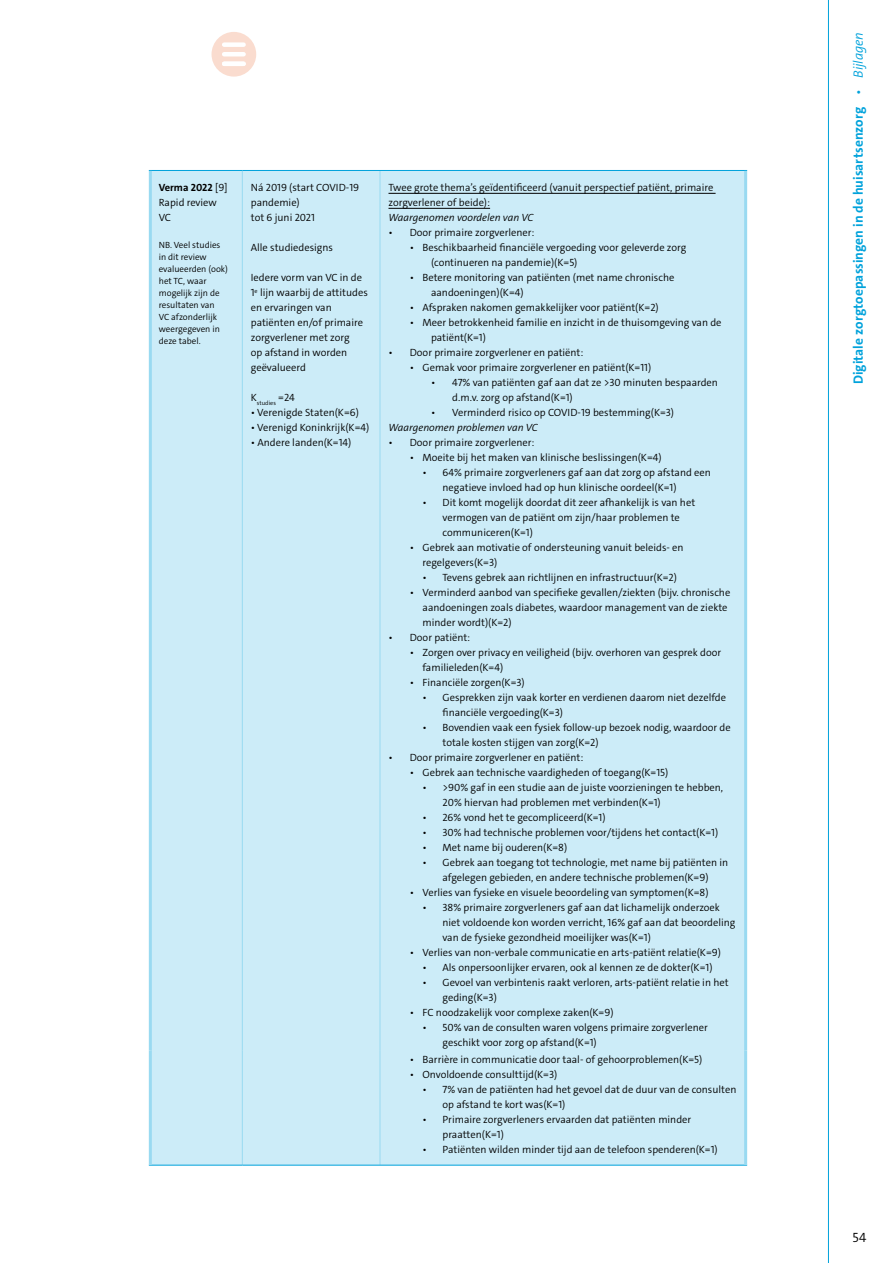
<style>
.page{position:relative;width:893px;height:1263px;background:#fff}
.page>*{position:absolute;margin:0;border:0;box-sizing:border-box;transform-origin:0 0}
.t1{font:700 13.5px "The Sans E4 s";color:#00a2db}
.t2{font:300 13.5px "The Sans E4 s";color:#000}
.t3{font:300 10.5px/15px "The Sans E4 s";color:#000}
.t4{font:italic 300 10.5px "The Sans E4 s";color:#000}
.t5{font:300 9px/12px "The Sans E4 s";color:#000}
.t6{font:300 6.15px "The Sans E4 s";color:#000}
.s1{font-weight:700}
.s2{font-weight:300}
.s3{font-weight:300;font-style:italic}
</style>
<div class="page">
<hr style="left:828px;top:0;width:1px;height:1263px;background:#00a2db">
<div style="left:212px;top:32px;width:44px;height:45px;background:#fadccf;border-radius:50%"></div>
<div style="left:224px;top:42px;width:20px;height:5px;background:#fff"></div>
<hr style="left:224px;top:52px;width:20px;height:4px;background:#fff">
<hr style="left:224px;top:62px;width:20px;height:4px;background:#fff">
<div style="left:152px;top:171px;width:592px;height:994px;background:#ccecf8"></div>
<hr style="left:242px;top:171px;width:1px;height:879px;background:#99daf1">
<hr style="left:380px;top:171px;width:1px;height:879px;background:#99daf1">
<hr style="left:242px;top:1050px;width:1px;height:115px;background:#99daf1">
<hr style="left:380px;top:1050px;width:1px;height:115px;background:#99daf1">
<hr style="left:149px;top:170px;width:93px;height:1px;background:#00a2db">
<hr style="left:242px;top:170px;width:138px;height:1px;background:#00a2db">
<hr style="left:380px;top:170px;width:367px;height:1px;background:#00a2db">
<hr style="left:149px;top:1165px;width:93px;height:1px;background:#00a2db">
<hr style="left:242px;top:1165px;width:138px;height:1px;background:#00a2db">
<hr style="left:380px;top:1165px;width:367px;height:1px;background:#00a2db">
<hr style="left:149px;top:171px;width:3px;height:879px;background:#99daf1">
<hr style="left:744px;top:171px;width:3px;height:879px;background:#99daf1">
<hr style="left:149px;top:1050px;width:3px;height:115px;background:#99daf1">
<hr style="left:744px;top:1050px;width:3px;height:115px;background:#99daf1">
<hr style="left:388px;top:193px;width:328px;height:1px;background:#000">
<hr style="left:388px;top:208px;width:102px;height:1px;background:#000">
<p class="t3" style="left:159px;top:180px;width:70px"><span class="s1">Verma 2022</span> [9]<br>Rapid review<br>VC</p>
<p class="t5" style="left:159px;top:239px;width:71px">NB. Veel studies in dit review evalueerden (ook) het TC, waar mogelijk zijn de resultaten van<br>VC afzonderlijk weergegeven in deze tabel.</p>
<p class="t3" style="left:251px;top:180px;width:110px">Ná 2019 (start COVID-19 pandemie)<br>tot 6 juni 2021</p>
<p class="t3" style="left:251px;top:240px;width:84px">Alle studiedesigns</p>
<p class="t3" style="left:251px;top:270px;width:119px">Iedere vorm van VC in de<br>1<sup>e</sup> lijn waarbij de attitudes en ervaringen van patiënten en/of primaire zorgverlener met zorg<br>op afstand in worden geëvalueerd</p>
<p class="t6" style="left:251px;top:398px;width:46px"><sup>K</sup>studies <sup>=24</sup></p>
<p class="t3" style="left:251px;top:405px;width:110px">• Verenigde Staten(K=6)</p>
<p class="t3" style="left:251px;top:420px;width:120px">• Verenigd Koninkrijk(K=4)</p>
<p class="t3" style="left:251px;top:435px;width:102px">• Andere landen(K=14)</p>
<p class="t3" style="left:388px;top:180px;width:326px">Twee grote thema’s geïdentificeerd (vanuit perspectief patiënt, primaire zorgverlener of beide):</p>
<p class="t4" style="left:388px;top:211px;width:147px">Waargenomen voordelen van VC</p>
<p class="t3" style="left:388px;top:225px;width:147px">• Door primaire zorgverlener:</p>
<p class="t3" style="left:431px;top:240px;width:257px;text-indent:-21px">• Beschikbaarheid financiële vergoeding voor geleverde zorg (continueren na pandemie)(K=5)</p>
<p class="t3" style="left:431px;top:270px;width:245px;text-indent:-21px">• Betere monitoring van patiënten (met name chronische aandoeningen)(K=4)</p>
<p class="t3" style="left:410px;top:300px;width:250px">• Afspraken nakomen gemakkelijker voor patiënt(K=2)</p>
<p class="t3" style="left:431px;top:315px;width:292px;text-indent:-21px">• Meer betrokkenheid familie en inzicht in de thuisomgeving van de patiënt(K=1)</p>
<p class="t3" style="left:388px;top:345px;width:196px">• Door primaire zorgverlener en patiënt:</p>
<p class="t3" style="left:410px;top:360px;width:243px">• Gemak voor primaire zorgverlener en patiënt(K=11)</p>
<p class="t3" style="left:452px;top:375px;width:267px;text-indent:-21px">• 47% van patiënten gaf aan dat ze &gt;30 minuten bespaarden d.m.v. zorg op afstand(K=1)</p>
<p class="t3" style="left:431px;top:405px;width:245px">• Verminderd risico op COVID-19 bestemming(K=3)</p>
<p class="t4" style="left:388px;top:421px;width:151px">Waargenomen problemen van VC</p>
<p class="t3" style="left:388px;top:435px;width:147px">• Door primaire zorgverlener:</p>
<p class="t3" style="left:410px;top:450px;width:253px">• Moeite bij het maken van klinische beslissingen(K=4)</p>
<p class="t3" style="left:442px;top:465px;width:270px;text-indent:-20px">• 64% primaire zorgverleners gaf aan dat zorg op afstand een negatieve invloed had op hun klinische oordeel(K=1)</p>
<p class="t3" style="left:442px;top:495px;width:254px;text-indent:-20px">• Dit komt mogelijk doordat dit zeer afhankelijk is van het vermogen van de patiënt om zijn/haar problemen te communiceren(K=1)</p>
<p class="t3" style="left:423px;top:540px;width:263px;text-indent:-13px">• Gebrek aan motivatie of ondersteuning vanuit beleids- en regelgevers(K=3)</p>
<p class="t3" style="left:423px;top:570px;width:256px">• Tevens gebrek aan richtlijnen en infrastructuur(K=2)</p>
<p class="t3" style="left:423px;top:585px;width:309px;text-indent:-13px">• Verminderd aanbod van specifieke gevallen/ziekten (bijv. chronische aandoeningen zoals diabetes, waardoor management van de ziekte minder wordt)(K=2)</p>
<p class="t3" style="left:388px;top:630px;width:83px">• Door patiënt:</p>
<p class="t3" style="left:423px;top:645px;width:300px;text-indent:-13px">• Zorgen over privacy en veiligheid (bijv. overhoren van gesprek door familieleden(K=4)</p>
<p class="t3" style="left:410px;top:675px;width:116px">• Financiële zorgen(K=3)</p>
<p class="t3" style="left:442px;top:690px;width:285px;text-indent:-20px">• Gesprekken zijn vaak korter en verdienen daarom niet dezelfde financiële vergoeding(K=3)</p>
<p class="t3" style="left:442px;top:720px;width:290px;text-indent:-20px">• Bovendien vaak een fysiek follow-up bezoek nodig, waardoor de totale kosten stijgen van zorg(K=2)</p>
<p class="t3" style="left:388px;top:750px;width:196px">• Door primaire zorgverlener en patiënt:</p>
<p class="t3" style="left:410px;top:765px;width:260px">• Gebrek aan technische vaardigheden of toegang(K=15)</p>
<p class="t3" style="left:442px;top:780px;width:282px;text-indent:-20px">• &gt;90% gaf in een studie aan de juiste voorzieningen te hebben,<br>20% hiervan had problemen met verbinden(K=1)</p>
<p class="t3" style="left:423px;top:810px;width:185px">• 26% vond het te gecompliceerd(K=1)</p>
<p class="t3" style="left:423px;top:825px;width:297px">• 30% had technische problemen voor/tijdens het contact(K=1)</p>
<p class="t3" style="left:423px;top:840px;width:146px">• Met name bij ouderen(K=8)</p>
<p class="t3" style="left:423px;top:855px;width:307px;text-align:center">• Gebrek aan toegang tot technologie, met name bij patiënten in afgelegen gebieden, en andere technische problemen(K=9)</p>
<p class="t3" style="left:410px;top:885px;width:300px">• Verlies van fysieke en visuele beoordeling van symptomen(K=8)</p>
<p class="t3" style="left:442px;top:900px;width:294px;text-indent:-20px">• 38% primaire zorgverleners gaf aan dat lichamelijk onderzoek niet voldoende kon worden verricht, 16% gaf aan dat beoordeling van de fysieke gezondheid moeilijker was(K=1)</p>
<p class="t3" style="left:410px;top:945px;width:313px">• Verlies van non-verbale communicatie en arts-patiënt relatie(K=9)</p>
<p class="t3" style="left:423px;top:960px;width:291px">• Als onpersoonlijker ervaren, ook al kennen ze de dokter(K=1)</p>
<p class="t3" style="left:442px;top:975px;width:288px;text-indent:-20px">• Gevoel van verbintenis raakt verloren, arts-patiënt relatie in het geding(K=3)</p>
<p class="t3" style="left:410px;top:1005px;width:205px">• FC noodzakelijk voor complexe zaken(K=9)</p>
<p class="t3" style="left:442px;top:1020px;width:267px;text-indent:-20px">• 50% van de consulten waren volgens primaire zorgverlener geschikt voor zorg op afstand(K=1)</p>
<p class="t3" style="left:410px;top:1052px;width:294px">• Barrière in communicatie door taal- of gehoorproblemen(K=5)</p>
<p class="t3" style="left:410px;top:1067px;width:149px">• Onvoldoende consulttijd(K=3)</p>
<p class="t3" style="left:442px;top:1082px;width:295px;text-indent:-20px">• 7% van de patiënten had het gevoel dat de duur van de consulten op afstand te kort was(K=1)</p>
<p class="t3" style="left:442px;top:1112px;width:250px;text-indent:-20px">• Primaire zorgverleners ervaarden dat patiënten minder praatten(K=1)</p>
<p class="t3" style="left:423px;top:1142px;width:297px">• Patiënten wilden minder tijd aan de telefoon spenderen(K=1)</p>
<p class="t1" style="left:849px;top:384px;width:354px;rotate:-90deg">Digitale zorgtoepassingen in de huisartsenzorg <span class="s2">•</span> <span class="s3">Bijlagen</span></p>
<p class="t2" style="left:853px;top:1228px;width:15px">54</p>
</div>
